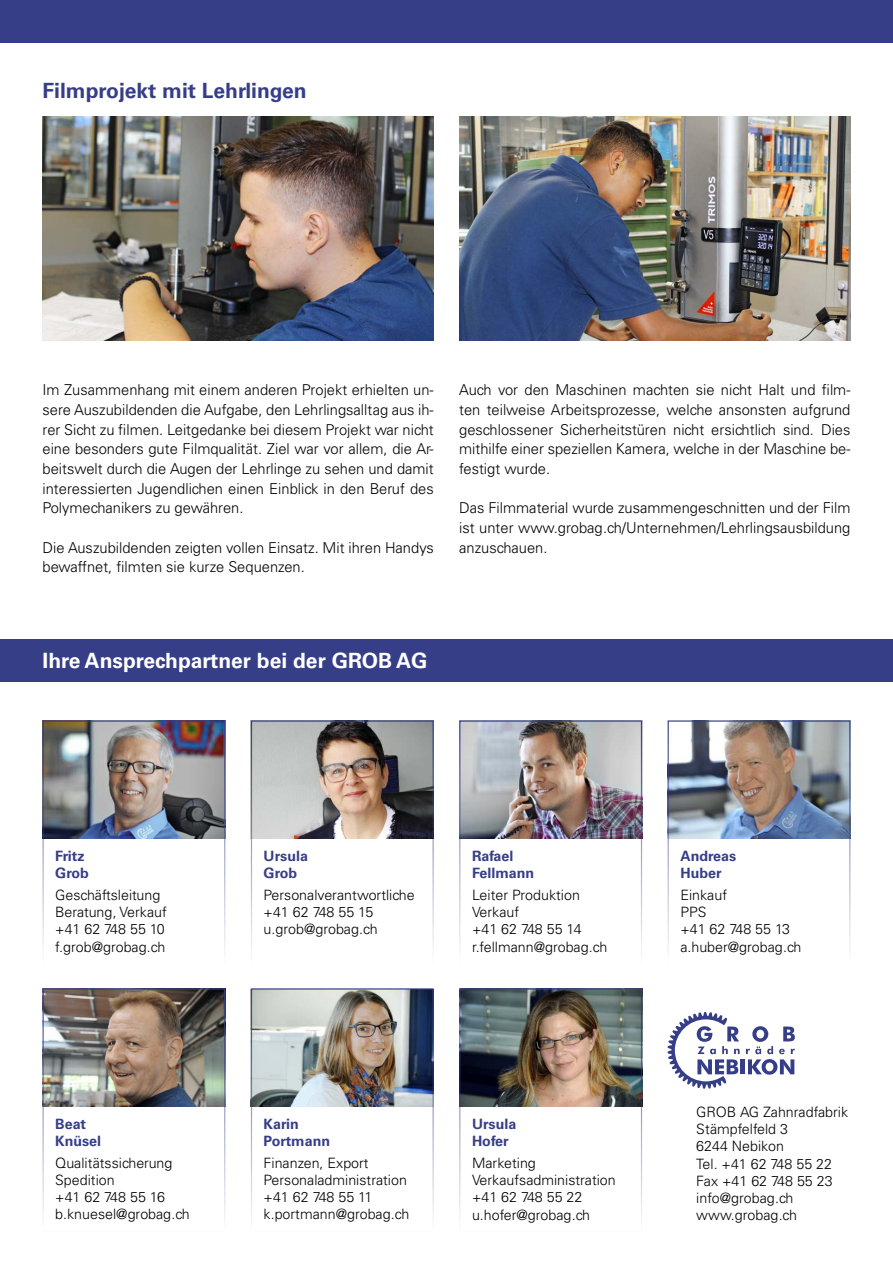
<style>
.page{position:relative;width:893px;height:1263px;background:#fff}
.page>*{position:absolute;margin:0;border:0;box-sizing:border-box;transform-origin:0 0}
.t1{font:700 21px "Univers LT Std";color:#fff}
.t2{font:700 21px "Univers LT Std";color:#363e87}
.t3{font:300 15px/19.6px "Univers LT Std";color:#000;text-align:justify}
.t4{font:300 14.25px/17.2px "Univers LT Std";color:#000}
.t5{font:700 14.25px/17.2px "Univers LT Std";color:#363e87}
</style>
<div class="page">
<div style="left:0;top:0;width:893px;height:43px;background:#363e87"></div>
<div style="left:0;top:639px;width:893px;height:43px;background:#363e87"></div>
<img style="left:45px;top:722px;width:178px;height:116px">
<img style="left:45px;top:990px;width:178px;height:116px">
<div style="left:43px;top:720px;width:182px;height:244px;border:1px solid #363e87"></div>
<div style="left:43px;top:988px;width:182px;height:244px;border:1px solid #363e87"></div>
<img style="left:253px;top:722px;width:179px;height:116px">
<img style="left:253px;top:990px;width:179px;height:116px">
<img style="left:461px;top:722px;width:179px;height:116px">
<img style="left:461px;top:990px;width:179px;height:116px">
<img style="left:670px;top:722px;width:178px;height:116px">
<div style="left:251px;top:720px;width:183px;height:244px;border:1px solid #363e87"></div>
<div style="left:251px;top:988px;width:183px;height:244px;border:1px solid #363e87"></div>
<div style="left:459px;top:720px;width:183px;height:244px;border:1px solid #363e87"></div>
<div style="left:459px;top:988px;width:183px;height:244px;border:1px solid #363e87"></div>
<div style="left:668px;top:720px;width:182px;height:244px;border:1px solid #363e87"></div>
<svg style="left:668px;top:1012px;width:72px;height:76px"></svg>
<hr style="left:741px;top:1059px;width:4px;height:15px;background:#363e87">
<svg style="left:746px;top:1026px;width:49px;height:49px"></svg>
<img style="left:43px;top:117px;width:391px;height:223px">
<img style="left:459px;top:117px;width:391px;height:223px">
<h1 class="t2" style="left:43px;top:78px;width:266px">Filmprojekt mit Lehrlingen</h1>
<p class="t3" style="left:43px;top:380px;width:393px">Im Zusammenhang mit einem anderen Projekt erhielten un&shy;sere Auszubildenden die Aufgabe, den Lehrlingsalltag aus ih&shy;rer Sicht zu filmen. Leitgedanke bei diesem Projekt war nicht eine besonders gute Filmqualität. Ziel war vor allem, die Ar&shy;beitswelt durch die Augen der Lehrlinge zu sehen und damit interessierten Jugendlichen einen Einblick in den Beruf des Polymechanikers zu gewähren.</p>
<p class="t3" style="left:43px;top:537px;width:393px">Die Auszubildenden zeigten vollen Einsatz. Mit ihren Handys bewaffnet, filmten sie kurze Sequenzen.</p>
<p class="t3" style="left:459px;top:380px;width:393px">Auch vor den Maschinen machten sie nicht Halt und film&shy;ten teilweise Arbeitsprozesse, welche ansonsten aufgrund geschlossener Sicherheitstüren nicht ersichtlich sind. Dies mithilfe einer speziellen Kamera, welche in der Maschine be&shy;festigt wurde.</p>
<p class="t3" style="left:459px;top:498px;width:393px">Das Filmmaterial wurde zusammengeschnitten und der Film ist unter www.grobag.ch/Unternehmen/Lehrlingsausbildung anzuschauen.</p>
<h1 class="t1" style="left:43px;top:649px;width:386px">Ihre Ansprechpartner bei der GROB AG</h1>
<p class="t5" style="left:55px;top:847px;width:35px">Fritz<br>Grob</p>
<p class="t4" style="left:55px;top:886px;width:113px">Geschäftsleitung<br>Beratung, Verkauf +41 62 748 55 10 f.grob@grobag.ch</p>
<p class="t5" style="left:55px;top:1115px;width:47px">Beat<br>Knüsel</p>
<p class="t4" style="left:55px;top:1154px;width:136px">Qualitätssicherung<br>Spedition<br>+41 62 748 55 16 b.knuesel@grobag.ch</p>
<p class="t5" style="left:264px;top:847px;width:46px">Ursula<br>Grob</p>
<p class="t4" style="left:264px;top:886px;width:153px">Personalverantwortliche +41 62 748 55 15 u.grob@grobag.ch</p>
<p class="t5" style="left:472px;top:847px;width:64px">Rafael<br>Fellmann</p>
<p class="t4" style="left:472px;top:886px;width:137px">Leiter Produktion<br>Verkauf<br>+41 62 748 55 14 r.fellmann@grobag.ch</p>
<p class="t5" style="left:264px;top:1115px;width:68px">Karin<br>Portmann</p>
<p class="t4" style="left:264px;top:1154px;width:147px">Finanzen, Export<br>Personaladministration +41 62 748 55 11 k.portmann@grobag.ch</p>
<p class="t5" style="left:472px;top:1115px;width:46px">Ursula<br>Hofer</p>
<p class="t4" style="left:472px;top:1154px;width:145px">Marketing<br>Verkaufsadministration +41 62 748 55 22 u.hofer@grobag.ch</p>
<p class="t5" style="left:680px;top:847px;width:57px">Andreas<br>Huber</p>
<p class="t4" style="left:680px;top:886px;width:123px">Einkauf<br>PPS<br>+41 62 748 55 13 a.huber@grobag.ch</p>
<p class="t4" style="left:696px;top:1103px;width:153px">GROB AG Zahnradfabrik<br>Stämpfelfeld 3<br>6244 Nebikon<br>Tel. +41 62 748 55 22<br>Fax +41 62 748 55 23 info@grobag.ch www.grobag.ch</p>
</div>
